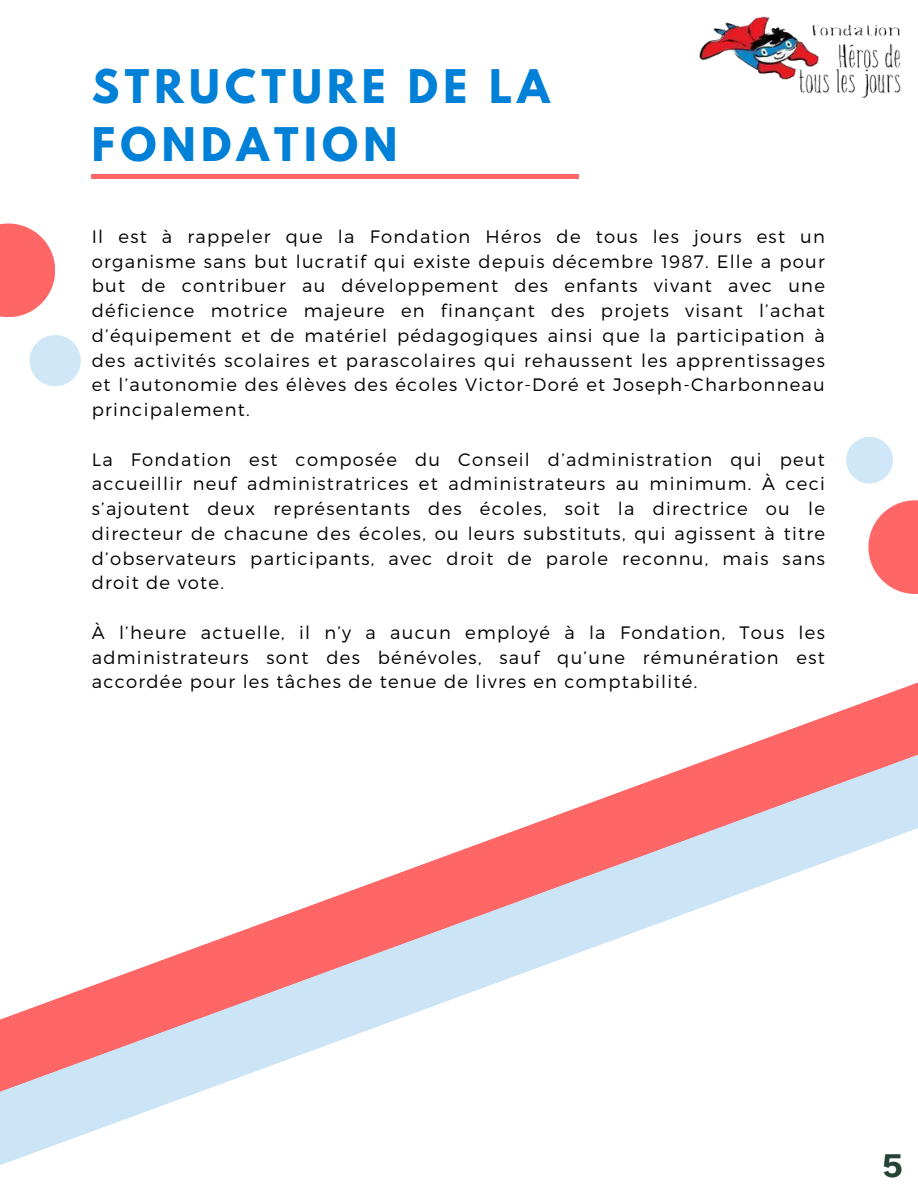
<style>
.page{position:relative;width:918px;height:1188px;background:#fff}
.page>*{position:absolute;margin:0;border:0;box-sizing:border-box;transform-origin:0 0}
.t1{font:700 41.1px/57.3px "League Spartan";letter-spacing:.13em;color:#0080d6}
.t2{font:700 33.9px "Atkinson Hyperlegible";color:#244333}
.t3{font:300 18px/24.8px "Montserrat";letter-spacing:.07em;color:#000;text-align:justify}
</style>
<div class="page">
<img style="left:699px;top:16px;width:202px;height:82px">
<div style="left:92px;top:174px;width:487px;height:5px;background:#ff6767"></div>
<svg style="left:0;top:682px;width:918px;height:464px"></svg>
<svg style="left:0;top:223px;width:55px;height:94px;fill:#ff6767"></svg>
<div style="left:30px;top:335px;width:51px;height:51px;background:#cfe7f7;border-radius:50%"></div>
<svg style="left:868px;top:500px;width:50px;height:94px;fill:#ff6767"></svg>
<div style="left:846px;top:437px;width:47px;height:47px;background:#cfe7f7;border-radius:50%"></div>
<p class="t1" style="left:92px;top:63px;width:460px">STRUCTURE DE LA<br>FONDATION</p>
<h1 class="t3" style="left:92px;top:223px;width:735px">Il est à rappeler que la Fondation Héros de tous les jours est un organisme sans but lucratif qui existe depuis décembre 1987. Elle a pour but de contribuer au développement des enfants vivant avec une déficience motrice majeure en finançant des projets visant l’achat d’équipement et de matériel pédagogiques ainsi que la participation à des activités scolaires et parascolaires qui rehaussent les apprentissages et l’autonomie des élèves des écoles Victor-Doré et Joseph-Charbonneau principalement.</h1>
<p class="t3" style="left:92px;top:446px;width:735px">La Fondation est composée du Conseil d’administration qui peut accueillir neuf administratrices et administrateurs au minimum. À ceci s’ajoutent deux représentants des écoles, soit la directrice ou le directeur de chacune des écoles, ou leurs substituts, qui agissent à titre d’observateurs participants, avec droit de parole reconnu, mais sans droit de vote.</p>
<p class="t3" style="left:92px;top:619px;width:735px">À l’heure actuelle, il n’y a aucun employé à la Fondation, Tous les administrateurs sont des bénévoles, sauf qu’une rémunération est accordée pour les tâches de tenue de livres en comptabilité.</p>
<p class="t2" style="left:883px;top:1145px;width:22px">5</p>
</div>
